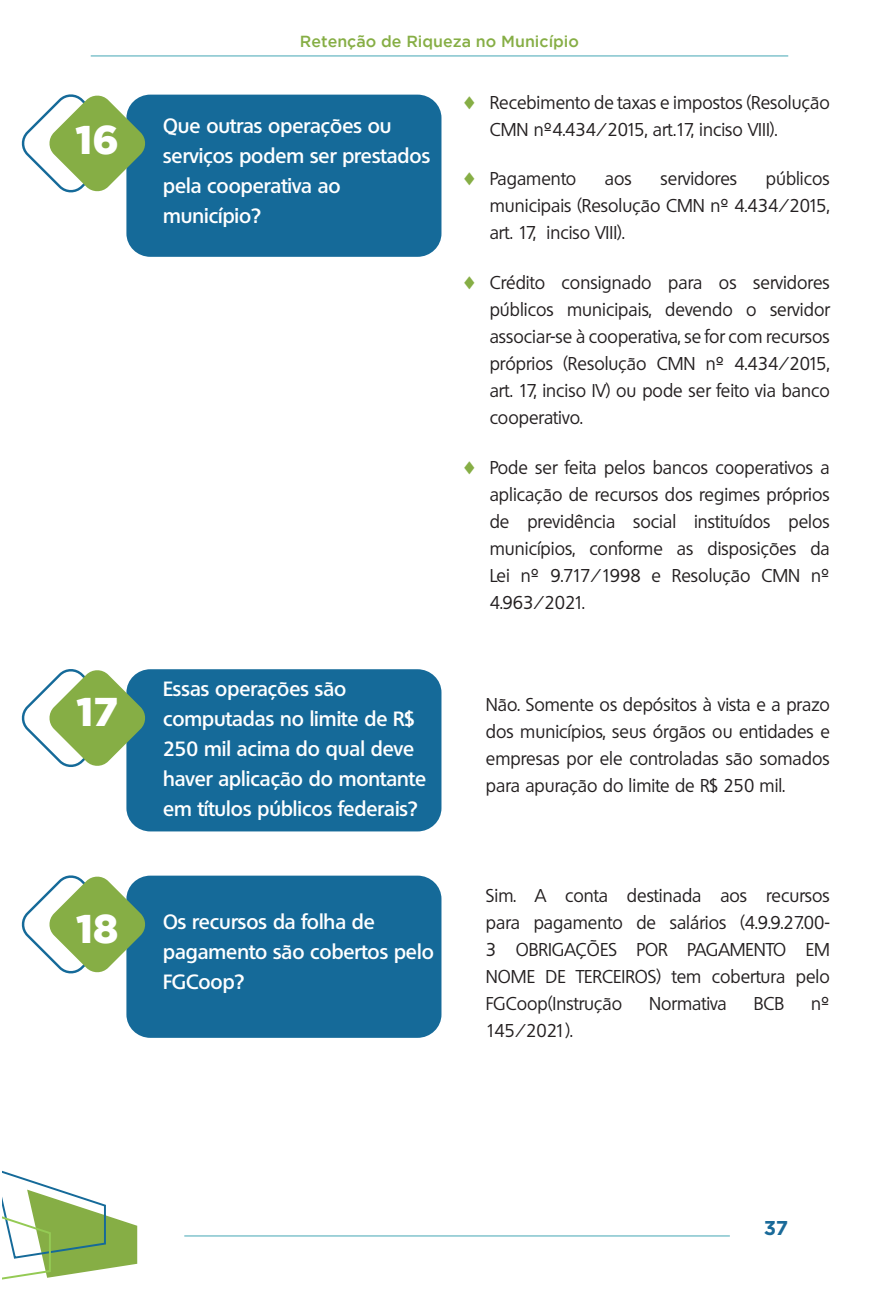
<style>
.page{position:relative;width:879px;height:1304px;background:#fff}
.page>*{position:absolute;margin:0;border:0;box-sizing:border-box;transform-origin:0 0}
.t1{font:900 40px "Gotham";color:#fff}
.t2{font:700 20px/30px "Quebec Serial";color:#fff}
.t3{font:700 20px "Gotham";color:#1a6a99}
.t4{font:18px/27px "Quebec Serial";color:#231f20;text-align:justify}
.t5{font:500 16px "Gotham";color:#86ae45}
.s1{color:#86ae45}
</style>
<div class="page">
<svg style="left:2px;top:1170px;width:135px;height:110px"></svg>
<hr style="left:184px;top:1235px;width:546px;height:1px;background:#44a6b4">
<hr style="left:91px;top:55px;width:697px;height:1px;background:#44a6b4">
<div style="left:126px;top:95px;width:315px;height:162px;background:#156a99;border-radius:24px"></div>
<svg style="left:21px;top:94px;width:125px;height:102px"></svg>
<div style="left:126px;top:669px;width:315px;height:162px;background:#156a99;border-radius:24px"></div>
<svg style="left:21px;top:669px;width:126px;height:102px"></svg>
<div style="left:126px;top:876px;width:315px;height:162px;background:#156a99;border-radius:24px"></div>
<svg style="left:21px;top:875px;width:125px;height:102px"></svg>
<h1 class="t1" style="left:76px;top:117px;width:45px">16</h1>
<h1 class="t1" style="left:77px;top:689px;width:43px">17</h1>
<h1 class="t1" style="left:76px;top:905px;width:44px">18</h1>
<p class="t5" style="left:300px;top:32px;width:281px">Retenção de Riqueza no Município</p>
<p class="t2" style="left:163px;top:111px;width:269px">Que outras operações ou serviços podem ser prestados pela cooperativa ao município?</p>
<p class="t2" style="left:163px;top:673px;width:265px">Essas operações são computadas no limite de R$<br>250 mil acima do qual deve haver aplicação do montante em títulos públicos federais?</p>
<p class="t2" style="left:163px;top:907px;width:272px">Os recursos da folha de pagamento são cobertos pelo<br>FGCoop?</p>
<p class="t4" style="left:490px;top:88px;width:342px;text-indent:-28px"><span class="s1">♦</span> Recebimento de taxas e impostos (Resolução<br>CMN nº4.434/2015, art.17, inciso VIII).</p>
<p class="t4" style="left:461px;top:165px;width:116px"><span class="s1">♦</span> Pagamento</p>
<p class="t4" style="left:605px;top:165px;width:28px">aos</p>
<p class="t4" style="left:660px;top:165px;width:78px">servidores</p>
<p class="t4" style="left:490px;top:165px;width:342px;text-indent:276px">públicos municipais (Resolução CMN nº 4.434/2015, art. 17, inciso VIII).</p>
<p class="t4" style="left:490px;top:269px;width:342px;text-indent:-28px"><span class="s1">♦</span> Crédito consignado para os servidores públicos municipais, devendo o servidor associar-se à cooperativa, se for com recursos próprios (Resolução CMN nº 4.434/2015, art. 17, inciso IV) ou pode ser feito via banco cooperativo.</p>
<p class="t4" style="left:490px;top:454px;width:342px;text-indent:-28px"><span class="s1">♦</span> Pode ser feita pelos bancos cooperativos a aplicação de recursos dos regimes próprios de previdência social instituídos pelos municípios, conforme as disposições da Lei nº 9.717/1998 e Resolução CMN nº 4.963/2021.</p>
<p class="t4" style="left:486px;top:691px;width:345px">Não. Somente os depósitos à vista e a prazo dos municípios, seus órgãos ou entidades e empresas por ele controladas são somados para apuração do limite de R$ 250 mil.</p>
<p class="t4" style="left:486px;top:882px;width:345px">Sim. A conta destinada aos recursos para pagamento de salários (4.9.9.27.00- 3 OBRIGAÇÕES POR PAGAMENTO EM NOME DE TERCEIROS) tem cobertura pelo FGCoop(Instrução</p>
<p class="t4" style="left:649px;top:990px;width:79px">Normativa</p>
<p class="t4" style="left:754px;top:990px;width:32px">BCB</p>
<p class="t4" style="left:811px;top:990px;width:20px">nº</p>
<p class="t4" style="left:486px;top:1017px;width:88px">145/2021).</p>
<p class="t3" style="left:764px;top:1216px;width:26px">37</p>
</div>
